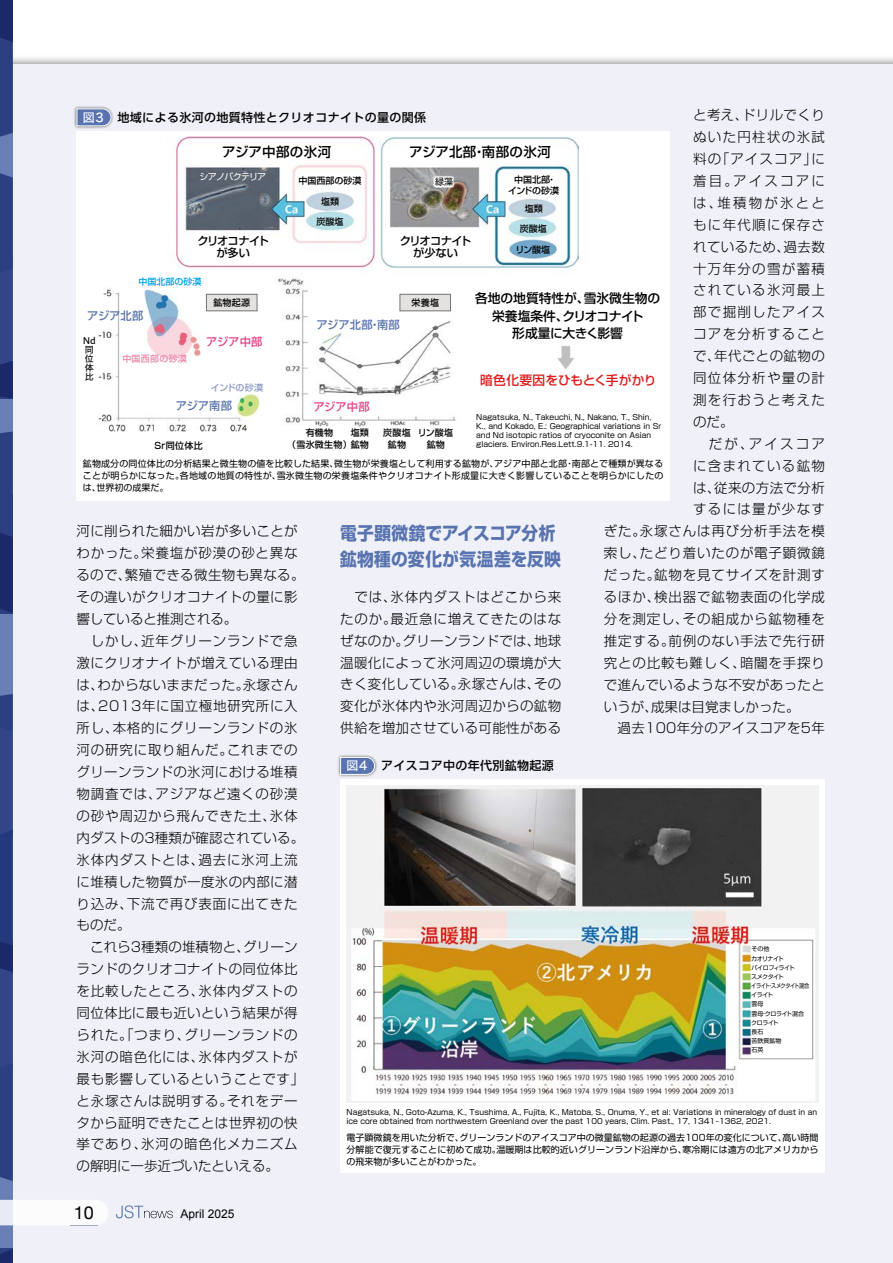
<style>
.page{position:relative;width:893px;height:1263px;background:#fff}
.page>*{position:absolute;margin:0;border:0;box-sizing:border-box;transform-origin:0 0}
.t1{font:700 18px/25.5px "Shin Go Pro";letter-spacing:.01em;color:#5873af;scale:.93 1}
.t2{font:18px "Helvetica Neue";color:#000}
.t3{font:300 13.5px/21.9px "Shin Go Pro";letter-spacing:.03em;color:#000}
.t4{font:300 13.5px/21.9px "Shin Go Pro";letter-spacing:.06em;color:#000;text-align:justify}
.t5{font:300 13.5px "Shin Go Pro";letter-spacing:.095em;color:#000}
.t6{font:500 13.5px "Shin Go Pro";letter-spacing:.03em;color:#000}
.t7{font:300 13.5px "Shin Go Pro";letter-spacing:.16em;color:#000}
.t8{font:300 13.5px "Shin Go Pro";letter-spacing:.02em;color:#000}
.t9{font:300 13.5px "Shin Go Pro";letter-spacing:.025em;color:#000}
.t10{font:300 13.5px "Shin Go Pro";color:#000}
.t11{font:500 12.75px/17.2px "Shin Go Pro";color:#000;text-align:center}
.t12{font:500 12.75px "Shin Go Pro";color:#de1c1c}
.t13{font:500 12px "UD Shin Go Pro";letter-spacing:.03em;color:#000}
.t14{font:12px "Arial";color:#000}
.t15{font:500 11.25px/12.8px "Shin Go Pro";letter-spacing:-.045em;color:#000;text-align:center}
.t16{font:500 11.25px "Shin Go Pro";letter-spacing:.01em;color:#5873af}
.t17{font:500 11.25px "Shin Go Pro";color:#e44388}
.t18{font:9px/12px "Shin Go Pro";letter-spacing:.01em;color:#000;text-align:justify}
.t19{font:500 9px/12px "Shin Go Pro";letter-spacing:.005em;color:#000;text-align:center}
.t20{font:500 9px/12px "Shin Go Pro";letter-spacing:.03em;color:#000}
.t21{font:9px "Shin Go Pro";letter-spacing:-.075em;color:#fff}
.t22{font:500 9px "Shin Go Pro";color:#00a0e9}
.t23{font:500 9px "Shin Go Pro";letter-spacing:.03em;color:#eb87ac}
.t24{font:9px/9px "Hiragino UD Sans Std W5";color:#000}
.t25{font:500 9px "Shin Go Pro";letter-spacing:-.005em;color:#8d99c6}
.t26{font:7.5px/9px "Shin Go Pro";color:#000}
.t27{font:6px/9.1px "Shin Go Pro";letter-spacing:-.055em;color:#000}
.s1{font-family:"Hira Kaku Std W5";font-weight:400;color:#fff}
</style>
<div class="page">
<div style="left:0;top:64px;width:893px;height:1199px;background:#f0f1f8"></div>
<div style="left:0;top:0;width:13px;height:1263px;background:#6a7fb6"></div>
<svg style="left:0;top:0;width:13px;height:137px;background:#283a7b"></svg>
<svg style="left:0;top:1249px;width:13px;height:14px"></svg>
<svg style="left:0;top:173px;width:13px;height:225px;background:#2d3f80"></svg>
<svg style="left:0;top:694px;width:13px;height:487px;background:#2d4082"></svg>
<svg style="left:0;top:431px;width:13px;height:182px;background:#253677"></svg>
<div style="left:77px;top:131px;width:593px;height:369px;background:#fff"></div>
<img style="left:98px;top:137px;width:480px;height:295px">
<div style="left:74px;top:105px;width:40px;height:24px;background:#000;opacity:.65"></div>
<svg style="left:76px;top:108px;width:36px;height:19px"></svg>
<div style="left:337px;top:754px;width:41px;height:24px;background:#000;opacity:.65"></div>
<svg style="left:340px;top:756px;width:35px;height:19px"></svg>
<div style="left:340px;top:779px;width:485px;height:393px;background:#fff"></div>
<img style="left:347px;top:786px;width:472px;height:316px">
<div style="left:751px;top:946px;width:60px;height:111px;background:#fff"></div>
<div style="left:476px;top:409px;width:187px;height:43px;background:#fff"></div>
<div style="left:202px;top:333px;width:65px;height:17px;background:#fff"></div>
<div style="left:309px;top:399px;width:65px;height:17px;background:#fff"></div>
<div style="left:172px;top:399px;width:64px;height:15px;background:#fff"></div>
<div style="left:311px;top:317px;width:94px;height:15px;background:#fff"></div>
<div style="left:291px;top:427px;width:57px;height:23px;background:#fff"></div>
<div style="left:347px;top:427px;width:26px;height:23px;background:#fff"></div>
<div style="left:380px;top:427px;width:34px;height:23px;background:#fff"></div>
<div style="left:417px;top:427px;width:38px;height:23px;background:#fff"></div>
<div style="left:472px;top:290px;width:191px;height:51px;background:#fff"></div>
<div style="left:472px;top:372px;width:191px;height:17px;background:#fff"></div>
<div style="left:206px;top:294px;width:51px;height:17px;background:#e4e2e1"></div>
<div style="left:206px;top:294px;width:51px;height:17px;border:1px solid #737572"></div>
<div style="left:400px;top:294px;width:50px;height:17px;background:#e4e2e1"></div>
<div style="left:400px;top:294px;width:51px;height:17px;border:1px solid #737572"></div>
<svg style="left:433px;top:175px;width:22px;height:13px"></svg>
<svg style="left:0;top:1200px;width:108px;height:26px"></svg>
<svg style="left:116px;top:1205px;width:57px;height:13px"></svg>
<p class="t3" style="left:693px;top:102px;width:133px">と考え、ドリルでくり</p>
<p class="t5" style="left:693px;top:126px;width:133px">ぬいた円柱状の氷試</p>
<p class="t4" style="left:693px;top:146px;width:133px">料の「アイスコア」に</p>
<p class="t7" style="left:693px;top:170px;width:133px">着目。アイスコアに</p>
<p class="t7" style="left:693px;top:192px;width:133px">は、堆積物が氷とと</p>
<p class="t5" style="left:693px;top:213px;width:133px">もに年代順に保存さ</p>
<p class="t3" style="left:693px;top:234px;width:133px">れているため、過去数</p>
<p class="t5" style="left:693px;top:257px;width:133px">十万年分の雪が蓄積</p>
<p class="t5" style="left:693px;top:279px;width:133px">されている氷河最上</p>
<p class="t5" style="left:693px;top:301px;width:133px">部で掘削したアイス</p>
<p class="t5" style="left:693px;top:323px;width:133px">コアを分析すること</p>
<p class="t3" style="left:693px;top:343px;width:133px">で、年代ごとの鉱物の</p>
<p class="t5" style="left:693px;top:367px;width:133px">同位体分析や量の計</p>
<p class="t5" style="left:693px;top:389px;width:133px">測を行おうと考えた</p>
<p class="t4" style="left:693px;top:409px;width:42px">のだ。</p>
<p class="t4" style="left:693px;top:431px;width:133px">　だが、アイスコア</p>
<p class="t5" style="left:693px;top:454px;width:133px">に含まれている鉱物</p>
<p class="t3" style="left:693px;top:475px;width:133px">は、従来の方法で分析</p>
<p class="t5" style="left:693px;top:498px;width:133px">するには量が少なす</p>
<p class="t4" style="left:604px;top:519px;width:223px">ぎた。永塚さんは再び分析手法を模</p>
<p class="t4" style="left:604px;top:540px;width:223px">索し、たどり着いたのが電子顕微鏡</p>
<p class="t4" style="left:604px;top:562px;width:223px">だった。鉱物を見てサイズを計測す</p>
<p class="t4" style="left:604px;top:584px;width:223px">るほか、検出器で鉱物表面の化学成</p>
<p class="t4" style="left:604px;top:606px;width:223px">分を測定し、その組成から鉱物種を</p>
<p class="t4" style="left:604px;top:628px;width:223px">推定する。前例のない手法で先行研</p>
<p class="t4" style="left:604px;top:650px;width:223px">究との比較も難しく、暗闇を手探り</p>
<p class="t9" style="left:604px;top:673px;width:223px">で進んでいるような不安があったと</p>
<p class="t10" style="left:604px;top:695px;width:197px">いうが、成果は目覚ましかった。</p>
<p class="t8" style="left:604px;top:717px;width:223px">　過去100年分のアイスコアを5年</p>
<p class="t13" style="left:83px;top:108px;width:345px"><span class="s1">図3</span> 地域による氷河の地質特性とクリオコナイトの量の関係</p>
<p class="t6" style="left:222px;top:141px;width:111px">アジア中部の氷河</p>
<p class="t6" style="left:409px;top:141px;width:143px">アジア北部・南部の氷河</p>
<p class="t21" style="left:199px;top:169px;width:68px">シアノバクテリア</p>
<p class="t19" style="left:508px;top:173px;width:53px;line-height:10.5px">中国北部・インドの砂漠</p>
<p class="t19" style="left:299px;top:174px;width:64px">中国西部の砂漠</p>
<p class="t18" style="left:435px;top:174px;width:19px">緑藻</p>
<p class="t19" style="left:321px;top:195px;width:19px">塩類</p>
<p class="t19" style="left:525px;top:201px;width:19px">塩類</p>
<p class="t19" style="left:317px;top:214px;width:28px">炭酸塩</p>
<p class="t19" style="left:520px;top:221px;width:28px">炭酸塩</p>
<p class="t19" style="left:515px;top:243px;width:36px">リン酸塩</p>
<p class="t15" style="left:197px;top:233px;width:73px">クリオコナイトが多い</p>
<p class="t15" style="left:400px;top:233px;width:73px">クリオコナイトが少ない</p>
<p class="t22" style="left:139px;top:275px;width:64px">中国北部の砂漠</p>
<p class="t16" style="left:87px;top:306px;width:58px">アジア北部</p>
<p class="t11" style="left:475px;top:288px;width:187px">各地の地質特性が、雪氷微生物の栄養塩条件、クリオコナイト<br>形成量に大きく影響</p>
<p class="t12" style="left:480px;top:370px;width:178px">暗色化要因をひもとく手がかり</p>
<p class="t19" style="left:213px;top:295px;width:38px">鉱物起源</p>
<p class="t19" style="left:411px;top:295px;width:29px">栄養塩</p>
<p class="t16" style="left:316px;top:315px;width:85px">アジア北部・南部</p>
<p class="t17" style="left:206px;top:332px;width:58px">アジア中部</p>
<p class="t24" style="left:83px;top:335px;width:14px">Nd同位体比</p>
<p class="t23" style="left:122px;top:352px;width:66px">中国西部の砂漠</p>
<p class="t25" style="left:211px;top:380px;width:54px">インドの砂漠</p>
<p class="t16" style="left:176px;top:397px;width:58px">アジア南部</p>
<p class="t17" style="left:313px;top:398px;width:58px">アジア中部</p>
<p class="t26" style="left:476px;top:411px;width:186px">Nagatsuka, N., Takeuchi, N., Nakano, T., Shin, K., and Kokado, E.: Geographical variations in Sr and Nd isotopic ratios of cryoconite on Asian glaciers. Environ.Res.Lett.9.1-11. 2014.</p>
<p class="t20" style="left:287px;top:426px;width:83px;text-indent:19px">有機物<br>（雪氷微生物）鉱物</p>
<p class="t19" style="left:351px;top:426px;width:20px">塩類</p>
<p class="t19" style="left:383px;top:426px;width:29px">炭酸塩鉱物</p>
<p class="t19" style="left:418px;top:426px;width:37px">リン酸塩鉱物</p>
<p class="t19" style="left:154px;top:438px;width:50px">Sr同位体比</p>
<p class="t18" style="left:83px;top:457px;width:582px">鉱物成分の同位体比の分析結果と微生物の値を比較した結果、微生物が栄養塩として利用する鉱物が、アジア中部と北部・南部とで種類が異なることが明らかになった。各地域の地質の特性が、雪氷微生物の栄養塩条件やクリオコナイト形成量に大きく影響していることを明らかにしたのは、世界初の成果だ。</p>
<h1 class="t1" style="left:340px;top:519px;width:239px">電子顕微鏡でアイスコア分析鉱物種の変化が気温差を反映</h1>
<p class="t3" style="left:76px;top:518px;width:229px">河に削られた細かい岩が多いことがわかった。栄養塩が砂漠の砂と異なるので、繁殖できる微生物も異なる。その違いがクリオコナイトの量に影響していると推測される。<br>　しかし、近年グリーンランドで急激にクリオナイトが増えている理由は、わからないままだった。永塚さんは、2013年に国立極地研究所に入所し、本格的にグリーンランドの氷河の研究に取り組んだ。これまでのグリーンランドの氷河における堆積物調査では、アジアなど遠くの砂漠の砂や周辺から飛んできた土、氷体内ダストの3種類が確認されている。氷体内ダストとは、過去に氷河上流に堆積した物質が一度氷の内部に潜り込み、下流で再び表面に出てきたものだ。<br>　これら3種類の堆積物と、グリーンランドのクリオコナイトの同位体比を比較したところ、氷体内ダストの同位体比に最も近いという結果が得られた。「つまり、グリーンランドの氷河の暗色化には、氷体内ダストが最も影響しているということです」と永塚さんは説明する。それをデータから証明できたことは世界初の快挙であり、氷河の暗色化メカニズムの解明に一歩近づいたといえる。</p>
<p class="t4" style="left:340px;top:584px;width:223px">　では、氷体内ダストはどこから来たのか。最近急に増えてきたのはなぜなのか。グリーンランドでは、地球温暖化によって氷河周辺の環境が大きく変化している。永塚さんは、その変化が氷体内や氷河周辺からの鉱物供給を増加させている可能性がある</p>
<p class="t13" style="left:346px;top:756px;width:209px"><span class="s1">図4</span> アイスコア中の年代別鉱物起源</p>
<p class="t27" style="left:751px;top:944px;width:60px">その他<br>カオリナイト<br>パイロフィライト<br>スメクタイト<br>イライト・スメクタイト混合イライト<br>雲母<br>雲母・クロライト混合クロライト<br>長石<br>苦鉄質鉱物<br>石英</p>
<p class="t26" style="left:347px;top:1106px;width:472px">Nagatsuka, N., Goto-Azuma, K., Tsushima, A., Fujita, K., Matoba, S., Onuma, Y., et al: Variations in mineralogy of dust in an ice core obtained from northwestern Greenland over the past 100 years, Clim. Past., 17, 1341–1362, 2021.</p>
<p class="t18" style="left:347px;top:1131px;width:473px">電子顕微鏡を用いた分析で、グリーンランドのアイスコア中の微量鉱物の起源の過去100年の変化について、高い時間分解能で復元することに初めて成功。温暖期は比較的近いグリーンランド沿岸から、寒冷期には遠方の北アメリカからの飛来物が多いことがわかった。</p>
<h1 class="t2" style="left:74px;top:1199px;width:22px">10</h1>
<p class="t14" style="left:180px;top:1206px;width:56px">April 2025</p>
</div>
